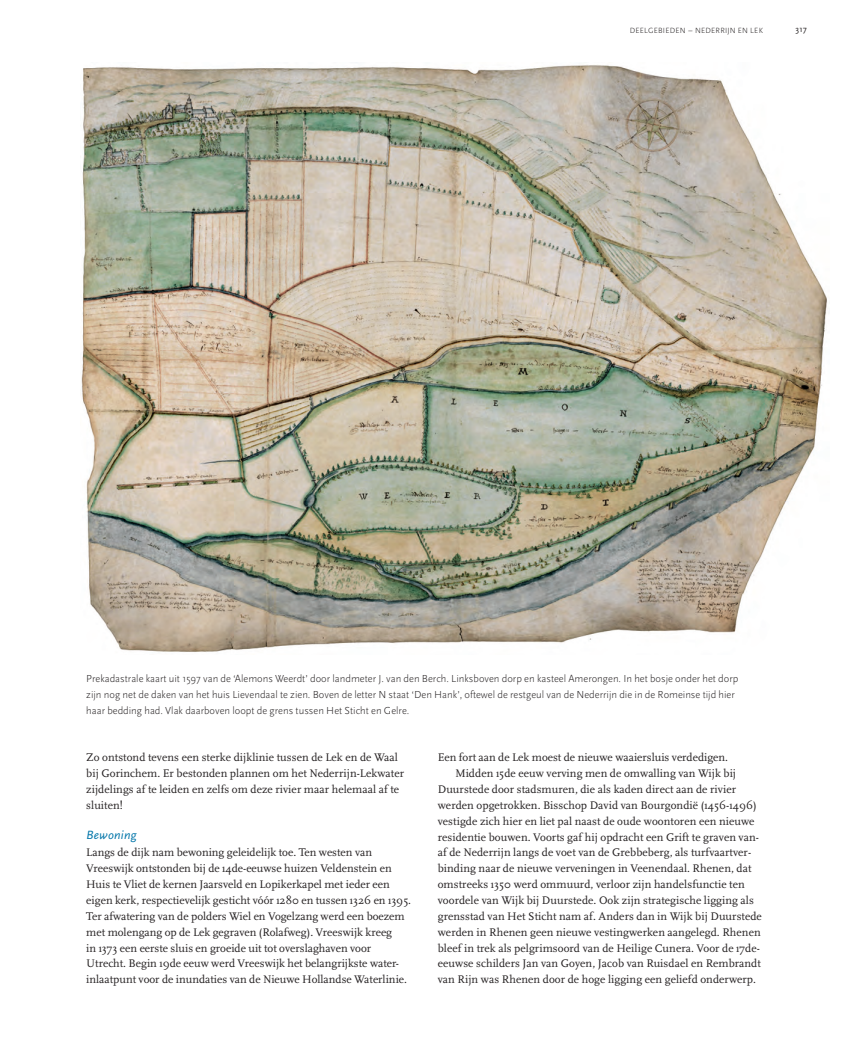
<style>
.page{position:relative;width:852px;height:1055px;background:#fff}
.page>*{position:absolute;margin:0;border:0;box-sizing:border-box;transform-origin:0 0}
.t1{font:italic 12.5px "Scala Sans";letter-spacing:.02em;color:#0075a9}
.t2{font:11.5px/15.9px "Scala";letter-spacing:.005em;color:#231f20}
.t3{font:300 10.62px/15.9px "Scala Sans";color:#231f20}
.t4{font:8.75px "Scala Sans";color:#231f20}
.t5{font:300 7.88px "Scala Sans";letter-spacing:.03em;color:#231f20}
.s1{font-size:8.75px}
</style>
<div class="page">
<img style="left:81px;top:65px;width:746px;height:587px">
<p class="t5" style="left:629px;top:26px;width:135px">DEELGEBIEDEN <span class="s1">–</span> NEDERRIJN EN LEK</p>
<p class="t4" style="left:795px;top:26px;width:13px">317</p>
<p class="t3" style="left:86px;top:670px;width:653px">Prekadastrale kaart uit 1597 van de ‘Alemons Weerdt’ door landmeter J. van den Berch. Linksboven dorp en kasteel Amerongen. In het bosje onder het dorp zijn nog net de daken van het huis Lievendaal te zien. Boven de letter N staat ‘Den Hank’, oftewel de restgeul van de Nederrijn die in de Romeinse tijd hier haar bedding had. Vlak daarboven loopt de grens tussen Het Sticht en Gelre.</p>
<p class="t2" style="left:86px;top:749px;width:319px">Zo ontstond tevens een sterke dijklinie tussen de Lek en de Waal bij Gorinchem. Er bestonden plannen om het Nederrijn-Lekwater zijdelings af te leiden en zelfs om deze rivier maar helemaal af te sluiten!</p>
<p class="t1" style="left:86px;top:827px;width:52px">Bewoning</p>
<p class="t2" style="left:86px;top:844px;width:326px">Langs de dijk nam bewoning geleidelijk toe. Ten westen van Vreeswijk ontstonden bij de 14de-eeuwse huizen Veldenstein en Huis te Vliet de kernen Jaarsveld en Lopikerkapel met ieder een eigen kerk, respectievelijk gesticht vóór 1280 en tussen 1326 en 1395.<br>Ter afwatering van de polders Wiel en Vogelzang werd een boezem met molengang op de Lek gegraven (Rolafweg). Vreeswijk kreeg<br>in 1373 een eerste sluis en groeide uit tot overslaghaven voor Utrecht. Begin 19de eeuw werd Vreeswijk het belangrijkste water&shy;inlaatpunt voor de inundaties van de Nieuwe Hollandse Waterlinie.</p>
<p class="t2" style="left:438px;top:749px;width:292px">Een fort aan de Lek moest de nieuwe waaiersluis verdedigen.</p>
<p class="t2" style="left:455px;top:765px;width:282px">Midden 15de eeuw verving men de omwalling van Wijk bij</p>
<p class="t2" style="left:438px;top:781px;width:300px">Duurstede door stadsmuren, die als kaden direct aan de rivier</p>
<p class="t2" style="left:438px;top:797px;width:320px">werden opgetrokken. Bisschop David van Bourgondië (1456-1496)</p>
<p class="t2" style="left:438px;top:813px;width:318px">vestigde zich hier en liet pal naast de oude woontoren een nieuwe</p>
<p class="t2" style="left:438px;top:829px;width:323px">residentie bouwen. Voorts gaf hij opdracht een Grift te graven van-</p>
<p class="t2" style="left:438px;top:844px;width:315px">af de Nederrijn langs de voet van de Grebbeberg, als turfvaartver-</p>
<p class="t2" style="left:438px;top:860px;width:315px">binding naar de nieuwe verve ningen in Veenendaal. Rhenen, dat</p>
<p class="t2" style="left:438px;top:876px;width:308px">omstreeks 1350 werd ommuurd, verloor zijn handelsfunctie ten</p>
<p class="t2" style="left:438px;top:892px;width:318px">voordele van Wijk bij Duurstede. Ook zijn strategische ligging als</p>
<p class="t2" style="left:438px;top:908px;width:326px">grensstad van Het Sticht nam af. Anders dan in Wijk bij Duurstede</p>
<p class="t2" style="left:438px;top:924px;width:324px">werden in Rhenen geen nieuwe vestingwerken aangelegd. Rhenen</p>
<p class="t2" style="left:438px;top:940px;width:324px">bleef in trek als pelgrimsoord van de Heilige Cunera. Voor de 17de-</p>
<p class="t2" style="left:438px;top:955px;width:324px">eeuwse schilders Jan van Goyen, Jacob van Ruisdael en Rembrandt</p>
<p class="t2" style="left:438px;top:971px;width:320px">van Rijn was Rhenen door de hoge ligging een geliefd onderwerp.</p>
</div>
